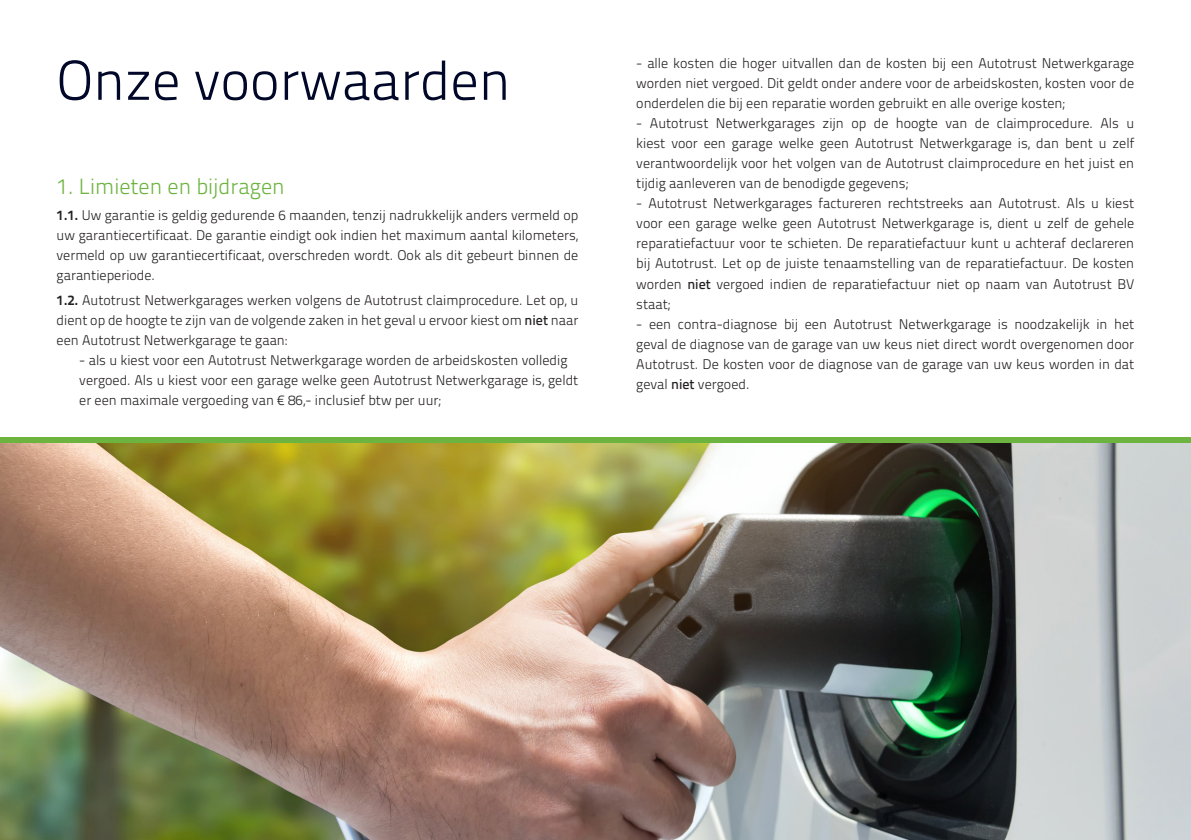
<style>
.page{position:relative;width:1191px;height:840px;background:#fff}
.page>*{position:absolute;margin:0;border:0;box-sizing:border-box;transform-origin:0 0}
.Kop_1{font:56px "Titillium Text 14 L 250 wt";color:#000728}
.Kop_2_Kleine_lettert{font:22px "Titillium Text 14 L 250 wt";color:#6cb43f}
.Paragraph_Kleine_let{font:14px/20px "Titillium Text 14 L 250 wt";color:#231f20;text-align:justify}
.s1{font-family:"Titillium Text 14 L 800 wt"}
.s2{font-family:"Titillium Text 14 L 600 wt"}
</style>
<div class="page">
<img style="left:0;top:442px;width:1190px;height:397px">
<div style="left:0;top:437px;width:1190px;height:5px;background:#6cb43f"></div>
<p class="Kop_1" style="left:57px;top:47px;width:455px">Onze voorwaarden</p>
<p class="Kop_2_Kleine_lettert" style="left:57px;top:173px;width:230px">1. Limieten en bijdragen</p>
<p class="Paragraph_Kleine_let" style="left:57px;top:205px;width:523px"><span class="s1">1.1.</span> Uw garantie is geldig gedurende 6 maanden, tenzij nadrukkelijk anders vermeld op uw garantiecertificaat. De garantie eindigt ook indien het maximum aantal kilometers, vermeld op uw garantiecertificaat, overschreden wordt. Ook als dit gebeurt binnen de garantieperiode.</p>
<p class="Paragraph_Kleine_let" style="left:57px;top:290px;width:523px"><span class="s1">1.2.</span> Autotrust Netwerkgarages werken volgens de Autotrust claimprocedure. Let op, u dient op de hoogte te zijn van de volgende zaken in het geval u ervoor kiest om <span class="s2">niet</span> naar een Autotrust Netwerkgarage te gaan:</p>
<p class="Paragraph_Kleine_let" style="left:79px;top:350px;width:500px;text-align:left">- als u kiest voor een Autotrust Netwerkgarage worden de arbeidskosten volledig vergoed. Als u kiest voor een garage welke geen Autotrust Netwerkgarage is, geldt er een maximale vergoeding van € 86,- inclusief btw per uur;</p>
<p class="Paragraph_Kleine_let" style="left:636px;top:53px;width:499px">- alle kosten die hoger uitvallen dan de kosten bij een Autotrust Netwerkgarage worden niet vergoed. Dit geldt onder andere voor de arbeidskosten, kosten voor de onderdelen die bij een reparatie worden gebruikt en alle overige kosten;</p>
<p class="Paragraph_Kleine_let" style="left:636px;top:113px;width:499px">- Autotrust Netwerkgarages zijn op de hoogte van de claimprocedure. Als u kiest voor een garage welke geen Autotrust Netwerkgarage is, dan bent u zelf verantwoordelijk voor het volgen van de Autotrust claimprocedure en het juist en tijdig aanleveren van de benodigde gegevens;</p>
<p class="Paragraph_Kleine_let" style="left:636px;top:193px;width:499px">- Autotrust Netwerkgarages factureren rechtstreeks aan Autotrust. Als u kiest voor een garage welke geen Autotrust Netwerkgarage is, dient u zelf de gehele reparatiefactuur voor te schieten. De reparatiefactuur kunt u achteraf declareren bij Autotrust. Let op de juiste tenaamstelling van de reparatiefactuur. De kosten worden <span class="s2">niet</span> vergoed indien de reparatiefactuur niet op naam van Autotrust BV staat;</p>
<p class="Paragraph_Kleine_let" style="left:636px;top:313px;width:499px">- een contra-diagnose bij een Autotrust Netwerkgarage is noodzakelijk in het geval de diagnose van de garage van uw keus niet direct wordt overgenomen door Autotrust. De kosten voor de diagnose van de garage van uw keus worden in dat geval <span class="s2">niet</span> vergoed.</p>
</div>
